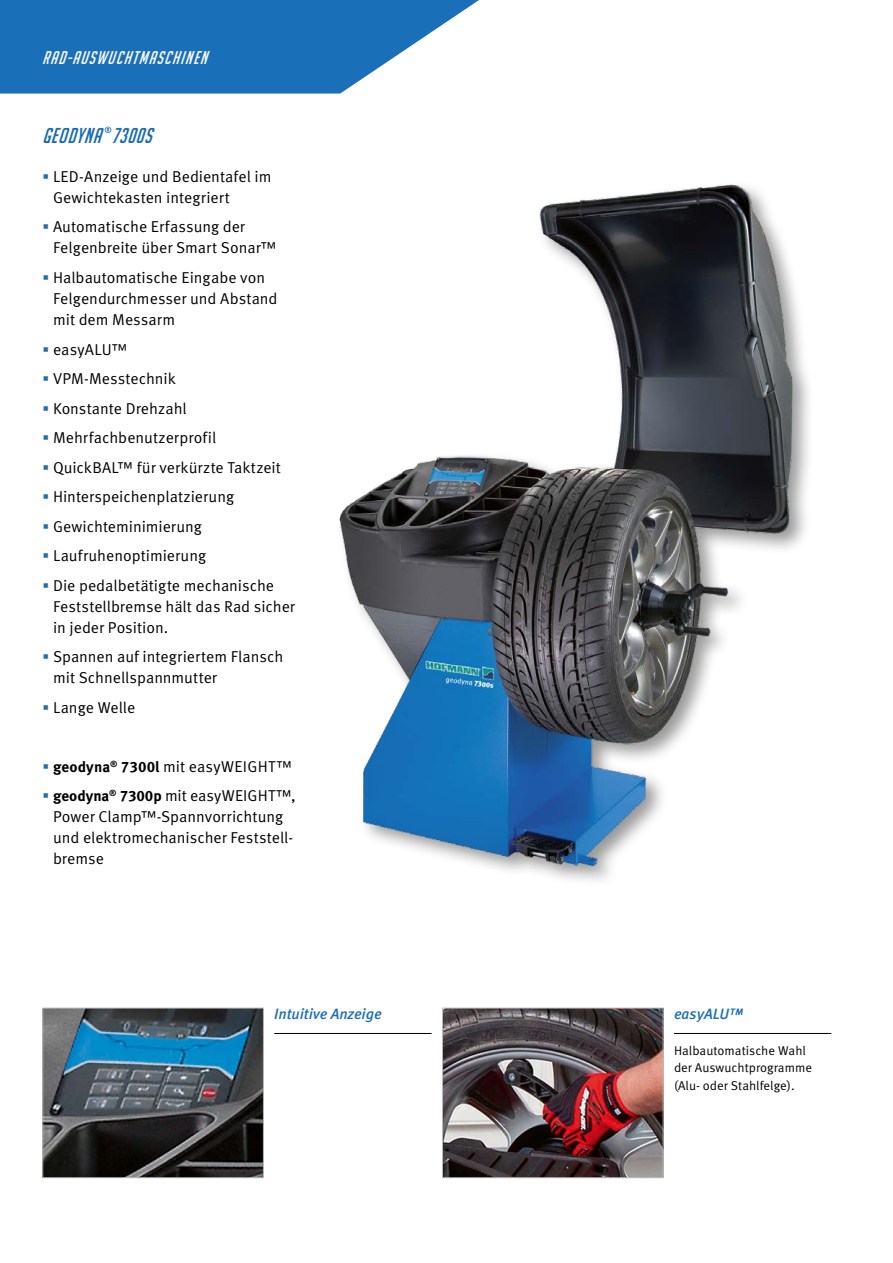
<style>
.page{position:relative;width:893px;height:1263px;background:#fff}
.page>*{position:absolute;margin:0;border:0;box-sizing:border-box;transform-origin:0 0}
.t1{font:italic 21px "Big Noodle Titling";color:#196bb4}
.t2{font:italic 18px "Big Noodle Titling";color:#f6f6f6}
.t3{font:15.75px/21px "Meta Pro";color:#000}
.t4{font:italic 500 15px "Meta Pro";color:#1a70b8}
.t5{font:12.75px/17.2px "Meta Pro";color:#000}
.t6{font:500 8.7px "Meta Pro";color:#196bb4}
.s1{color:#1a70b8}
.s2{font-weight:700;font-size:15px}
</style>
<div class="page">
<svg style="left:0;top:0;width:479px;height:94px;background:#3c85c2"></svg>
<hr style="left:674px;top:1033px;width:157px;height:1px;background:#000">
<hr style="left:274px;top:1033px;width:158px;height:1px;background:#000">
<img style="left:45px;top:1010px;width:217px;height:166px">
<div style="left:43px;top:1008px;width:221px;height:170px;border:1px solid #bbbcbd"></div>
<img style="left:444px;top:1010px;width:217px;height:166px">
<div style="left:442px;top:1008px;width:221px;height:170px;border:1px solid #bbbcbd"></div>
<img style="left:339px;top:184px;width:466px;height:694px">
<p class="t2" style="left:43px;top:48px;width:171px">RAD-AUSWUCHTMASCHINEN</p>
<p class="t6" style="left:104px;top:125px;width:9px">®</p>
<p class="t3" style="left:53px;top:166px;width:220px;text-indent:-10px"><span class="s1">▪</span> LED-Anzeige und Bedientafel im<br>Gewichtekasten integriert</p>
<p class="t3" style="left:53px;top:217px;width:225px;text-indent:-10px"><span class="s1">▪</span> Automatische Erfassung der<br>Felgenbreite über Smart Sonar™</p>
<p class="t3" style="left:53px;top:267px;width:226px;text-indent:-10px"><span class="s1">▪</span> Halbautomatische Eingabe von<br>Felgendurchmesser und Abstand mit dem Messarm</p>
<p class="t3" style="left:43px;top:339px;width:86px"><span class="s1">▪</span> easyALU™</p>
<p class="t3" style="left:43px;top:369px;width:135px"><span class="s1">▪</span> VPM-Messtechnik</p>
<p class="t3" style="left:43px;top:398px;width:146px"><span class="s1">▪</span> Konstante Drehzahl</p>
<p class="t3" style="left:43px;top:428px;width:175px"><span class="s1">▪</span> Mehrfachbenutzerprofil</p>
<p class="t3" style="left:43px;top:457px;width:240px"><span class="s1">▪</span> QuickBAL™ für verkürzte Taktzeit</p>
<p class="t3" style="left:43px;top:487px;width:193px"><span class="s1">▪</span> Hinterspeichenplatzierung</p>
<p class="t3" style="left:43px;top:516px;width:161px"><span class="s1">▪</span> Gewichteminimierung</p>
<p class="t3" style="left:43px;top:546px;width:165px"><span class="s1">▪</span> Laufruhenoptimierung</p>
<p class="t3" style="left:53px;top:575px;width:244px;text-indent:-10px"><span class="s1">▪</span> Die pedalbetätigte mechanische<br>Feststellbremse hält das Rad sicher in jeder Position.</p>
<p class="t3" style="left:53px;top:647px;width:232px;text-indent:-10px"><span class="s1">▪</span> Spannen auf integriertem Flansch mit Schnellspannmutter</p>
<p class="t3" style="left:43px;top:697px;width:94px"><span class="s1">▪</span> Lange Welle</p>
<h1 class="t1" style="left:43px;top:124px;width:117px">GEODYNA 7300S</h1>
<p class="t3" style="left:43px;top:756px;width:251px"><span class="s1">▪</span> <span class="s2">geodyna</span><sup>®</sup> <span class="s2">7300l</span> mit easyWEIGHT™</p>
<p class="t3" style="left:53px;top:786px;width:244px;text-indent:-10px"><span class="s1">▪</span> <span class="s2">geodyna</span><sup>®</sup> <span class="s2">7300p</span> mit easyWEIGHT™,<br>Power Clamp™-Spannvorrichtung und elektromechanischer Feststell&shy;bremse</p>
<p class="t4" style="left:274px;top:1004px;width:109px">Intuitive Anzeige</p>
<p class="t4" style="left:674px;top:1004px;width:71px">easyALU™</p>
<p class="t5" style="left:674px;top:1042px;width:140px">Halbautomatische Wahl der Auswuchtprogramme (Alu- oder Stahlfelge).</p>
</div>
